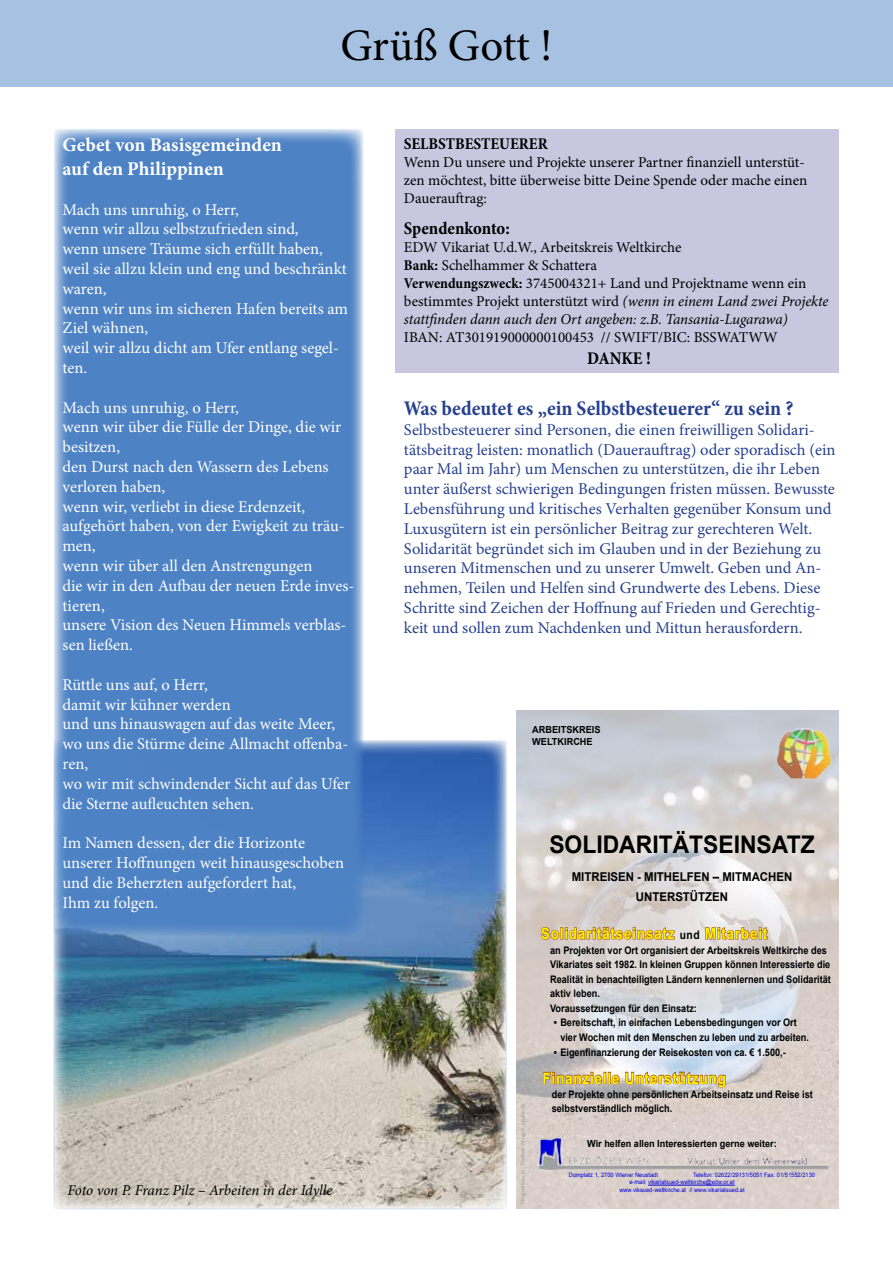
<style>
.page{position:relative;width:893px;height:1263px;background:#fff}
.page>*{position:absolute;margin:0;border:0;box-sizing:border-box;transform-origin:0 0}
.t1{font:45px "Minion Pro";letter-spacing:-.005em;color:#000}
.t2{font:700 24.3px "Arial";color:#000;scale:.94 1}
.t3{font:700 condensed 21px "Minion Pro";color:#25408f}
.t4{font:700 19.5px/23.4px "Minion Pro";color:#fff}
.t5{font:700 condensed 18px "Minion Pro";letter-spacing:-.005em;color:#000}
.t6{font:16.5px/19.8px "Minion Pro";color:#fff}
.t7{font:16.5px/19.8px "Minion Pro";color:#25408f}
.t8{font:700 condensed 16.5px "Minion Pro";color:#000}
.t9{font:700 15.6px "Arial";letter-spacing:.05em;color:#fff200;scale:.88 1}
.t10{font:15px/18px "Minion Pro";color:#000}
.t11{font:italic 15px "Minion Pro";letter-spacing:-.01em;color:#000}
.t12{font:700 12.15px/20.4px "Arial";color:#000;text-align:center;scale:.94 1}
.t13{font:700 10.35px/14.5px "Arial";color:#000;scale:.88 1}
.t14{font:700 9.75px/11.7px "Arial";color:#000;scale:.94 1}
.t15{font:6.15px "Arial";color:#0000df;scale:.94 1}
.t16{font:5.1px "Minion Pro";color:#939598;scale:1.06 1}
.s1{font-weight:700;font-stretch:condensed}
.s2{font-style:italic}
.s3{font-size:11.7px;color:#000}
</style>
<div class="page">
<img style="left:56px;top:743px;width:448px;height:464px">
<svg style="left:54px;top:129px;width:310px;height:806px;background:#6895cd"></svg>
<div style="left:0;top:0;width:893px;height:86px;background:#a6c1e1"></div>
<img style="left:517px;top:711px;width:322px;height:498px">
<hr style="left:648px;top:1185px;width:87px;height:1px;background:#0000df">
<svg style="left:540px;top:926px;width:135px;height:15px;background:#c19b80"></svg>
<svg style="left:704px;top:920px;width:64px;height:21px"></svg>
<svg style="left:542px;top:1070px;width:184px;height:18px;background:#c2a796"></svg>
<img style="left:774px;top:726px;width:58px;height:55px">
<img style="left:532px;top:1133px;width:300px;height:37px">
<div style="left:395px;top:129px;width:443px;height:244px;background:#c8c7df"></div>
<h1 class="t1" style="left:340px;top:15px;width:214px">Grüß Gott !</h1>
<p class="t4" style="left:63px;top:133px;width:221px">Gebet von Basisgemeinden auf den Philippinen</p>
<p class="t6" style="left:63px;top:199px;width:287px">Mach uns unruhig, o Herr,<br>wenn wir allzu selbstzufrieden sind,<br>wenn unsere Träume sich erfüllt haben, weil sie allzu klein und eng und beschränkt waren,<br>wenn wir uns im sicheren Hafen bereits am<br>Ziel wähnen,<br>weil wir allzu dicht am Ufer entlang segel&shy;ten.</p>
<p class="t6" style="left:63px;top:397px;width:293px">Mach uns unruhig, o Herr,<br>wenn wir über die Fülle der Dinge, die wir besitzen,<br>den Durst nach den Wassern des Lebens verloren haben,<br>wenn wir, verliebt in diese Erdenzeit, aufgehört haben, von der Ewigkeit zu träu&shy;men,<br>wenn wir über all den Anstrengungen<br>die wir in den Aufbau der neuen Erde inves&shy;tieren,<br>unsere Vision des Neuen Himmels verblas&shy;sen ließen.</p>
<p class="t6" style="left:63px;top:675px;width:289px">Rüttle uns auf, o Herr,<br>damit wir kühner werden<br>und uns hinauswagen auf das weite Meer, wo uns die Stürme deine Allmacht offenba&shy;ren,<br>wo wir mit schwindender Sicht auf das Ufer die Sterne aufleuchten sehen.</p>
<p class="t6" style="left:63px;top:833px;width:283px">Im Namen dessen, der die Horizonte unserer Hoffnungen weit hinausgeschoben und die Beherzten aufgefordert hat,<br>Ihm zu folgen.</p>
<p class="t11" style="left:67px;top:1180px;width:267px">Foto von P. Franz Pilz – Arbeiten in der Idylle</p>
<p class="t8" style="left:404px;top:133px;width:145px">SELBSTBESTEUERER</p>
<p class="t10" style="left:404px;top:154px;width:405px">Wenn Du unsere und Projekte unserer Partner finanziell unterstüt&shy;zen möchtest, bitte überweise bitte Deine Spende oder mache einen<br>Dauerauftrag:</p>
<p class="t5" style="left:404px;top:216px;width:107px">Spendenkonto:</p>
<p class="t10" style="left:404px;top:238px;width:426px">EDW Vikariat U.d.W., Arbeitskreis Weltkirche<br><span class="s1">Bank:</span> Schelhammer &amp; Schattera<br><span class="s1">Verwendungszweck:</span> 3745004321+ Land und Projektname wenn ein bestimmtes Projekt unterstützt wird <span class="s2">(wenn in einem Land zwei Projekte stattfinden dann auch den Ort angeben: z.B. Tansania-Lugarawa)</span></p>
<p class="t10" style="left:404px;top:328px;width:375px">IBAN: AT301919000000100453 // SWIFT/BIC: BSSWATWW</p>
<p class="t5" style="left:587px;top:345px;width:65px">DANKE !</p>
<p class="t3" style="left:404px;top:394px;width:391px">Was bedeutet es „ein Selbstbesteuerer“ zu sein ?</p>
<p class="t7" style="left:404px;top:420px;width:433px">Selbstbesteuerer sind Personen, die einen freiwilligen Solidari&shy;tätsbeitrag leisten: monatlich (Dauerauftrag) oder sporadisch (ein paar Mal im Jahr) um Menschen zu unterstützen, die ihr Leben unter äußerst schwierigen Bedingungen fristen müssen. Bewusste Lebensführung und kritisches Verhalten gegenüber Konsum und Luxusgütern ist ein persönlicher Beitrag zur gerechteren Welt.<br>Solidarität begründet sich im Glauben und in der Beziehung zu unseren Mitmenschen und zu unserer Umwelt. Geben und An&shy;nehmen, Teilen und Helfen sind Grundwerte des Lebens. Diese Schritte sind Zeichen der Hoffnung auf Frieden und Gerechtig&shy;keit und sollen zum Nachdenken und Mittun herausfordern.</p>
<p class="t14" style="left:532px;top:724px;width:74px">ARBEITSKREIS<br>WELTKIRCHE</p>
<p class="t16" style="left:520px;top:1204px;width:96px;rotate:-90deg">Originalfoto: by_Thorben Wengert_pixelio.de</p>
<h2 class="t2" style="left:549px;top:828px;width:284px">SOLIDARITÄTSEINSATZ</h2>
<p class="t12" style="left:572px;top:866px;width:236px">MITREISEN - MITHELFEN – MITMACHEN<br>UNTERSTÜTZEN</p>
<p class="t9" style="left:541px;top:923px;width:259px">Solidaritätseinsatz <span class="s3">und</span> Mitarbeit</p>
<p class="t13" style="left:550px;top:943px;width:321px">an Projekten vor Ort organisiert der Arbeitskreis Weltkirche des Vikariates seit 1982. In kleinen Gruppen können Interessierte die Realität in benachteiligten Ländern kennenlernen und Solidarität aktiv leben.<br>Voraussetzungen für den Einsatz:</p>
<p class="t13" style="left:560px;top:1016px;width:284px;text-indent:-7px">• Bereitschaft, in einfachen Lebensbedingungen vor Ort vier Wochen mit den Menschen zu leben und zu arbeiten.</p>
<p class="t13" style="left:554px;top:1045px;width:265px">• Eigenfinanzierung der Reisekosten von ca. € 1.500,-</p>
<p class="t9" style="left:542px;top:1068px;width:210px">Finanzielle Unterstützung</p>
<p class="t13" style="left:552px;top:1087px;width:298px;line-height:14px">der Projekte ohne persönlichen Arbeitseinsatz und Reise ist selbstverständlich möglich.</p>
<p class="t14" style="left:587px;top:1137px;width:203px">Wir helfen allen Interessierten gerne weiter:</p>
<p class="t15" style="left:569px;top:1171px;width:96px">Domplatz 1, 2700 Wiener Neustadt</p>
<p class="t15" style="left:693px;top:1171px;width:131px">Telefon: 02622/29131/5051 Fax: 01/51552/2130</p>
<p class="t15" style="left:629px;top:1178px;width:114px">e-mail: vikariatsued-weltkirche@edw.or.at</p>
<p class="t15" style="left:619px;top:1185px;width:135px">www.viksued-weltkirche.at // www.vikariatsued.at</p>
</div>
